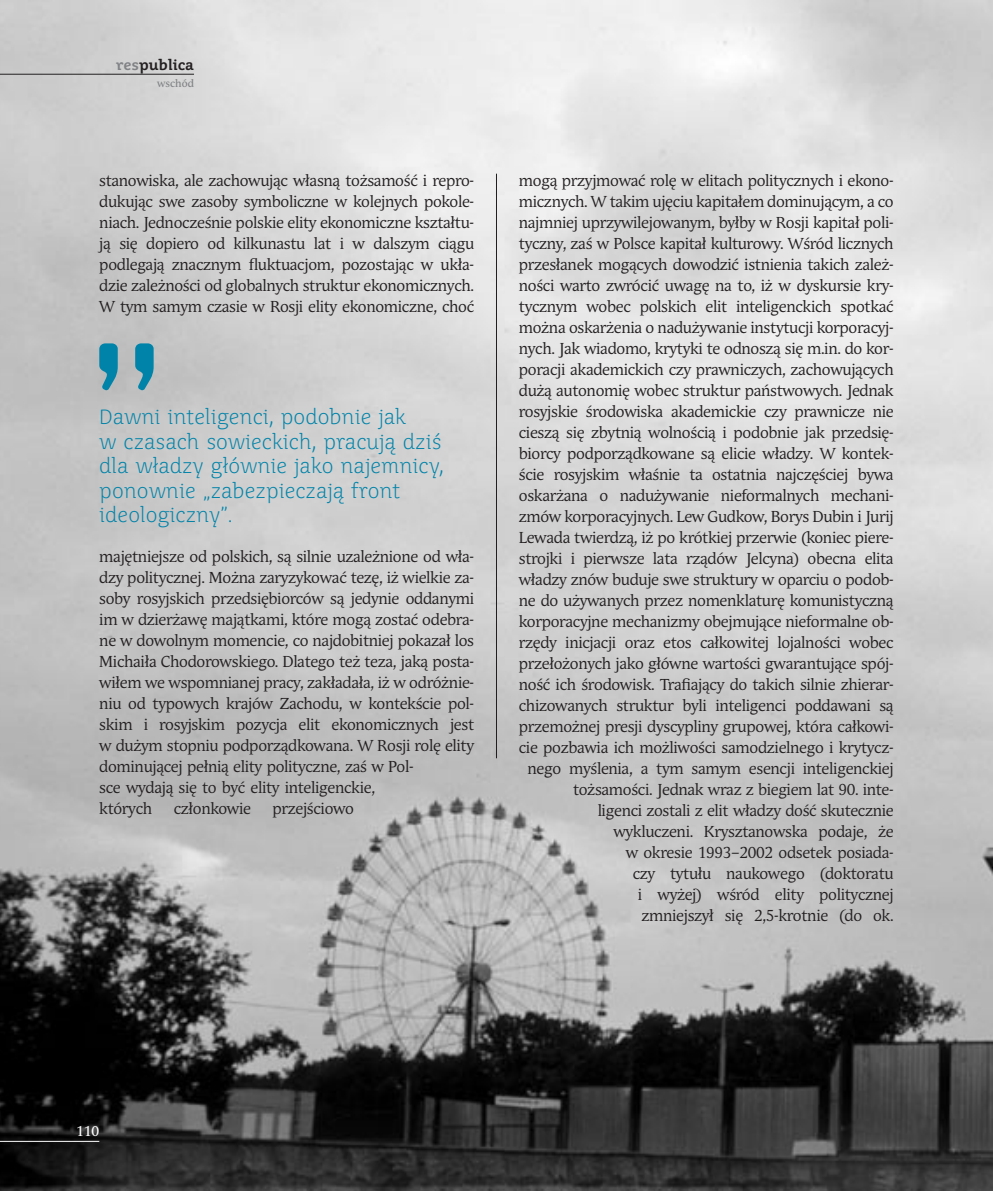
<style>
.page{position:relative;width:993px;height:1191px;background:#fff}
.page>*{position:absolute;margin:0;border:0;box-sizing:border-box;transform-origin:0 0}
.wyimek{font:300 20.12px/24.5px "Juvenis";color:#0083a9}
.txtdwalamy{font:15.75px/21px "Andulka Book Pro";letter-spacing:-.02em;color:#231f20;text-align:justify}
.t1{font:700 14px "Juvenis";color:#231f20}
.t2{font:14px "Andulka Text Pro";color:#fff}
.t3{font:10.5px "Andulka Text Pro";color:#808285}
.s1{color:#808285}
</style>
<div class="page">
<img style="left:0;top:0;width:992px;height:1191px">
<svg style="left:99px;top:343px;width:55px;height:48px;background:#5fa0b3"></svg>
<hr style="left:0;top:1141px;width:99px;height:1px;background:#fff">
<hr style="left:0;top:74px;width:194px;height:1px;background:#231f20">
<hr style="left:496px;top:174px;width:1px;height:584px;background:#231f20">
<p class="t1" style="left:116px;top:56px;width:79px"><span class="s1">res</span>publica</p>
<p class="t3" style="left:157px;top:78px;width:38px">wschód</p>
<p class="txtdwalamy" style="left:99px;top:170px;width:376px">stanowiska, ale zachowując własną tożsamość i repro&shy;dukując swe zasoby symboliczne w kolejnych pokole&shy;niach. Jednocześnie polskie elity ekonomiczne kształtu&shy;ją się dopiero od kilkunastu lat i w dalszym ciągu podlegają znacznym fluktuacjom, pozostając w ukła&shy;dzie zależności od globalnych struktur ekonomicznych.<br>W tym samym czasie w Rosji elity ekonomiczne, choć</p>
<p class="wyimek" style="left:99px;top:405px;width:346px">Dawni inteligenci, podobnie jak<br>w czasach sowieckich, pracują dziś dla władzy głównie jako najemnicy, ponownie „zabezpieczają front ideologiczny”.</p>
<p class="txtdwalamy" style="left:99px;top:546px;width:376px;text-align:left">majętniejsze od polskich, są silnie uzależnione od wła&shy;dzy politycznej. Można zaryzykować tezę, iż wielkie za&shy;soby rosyjskich przedsiębiorców są jedynie oddanymi im w dzierżawę majątkami, które mogą zostać odebra&shy;ne w dowolnym momencie, co najdobitniej pokazał los Michaiła Chodorowskiego. Dlatego też teza, jaką posta&shy;wiłem we wspomnianej pracy, zakładała, iż w odróżnie&shy;niu od typowych krajów Zachodu, w kontekście pol&shy;skim i rosyjskim pozycja elit ekonomicznych jest w dużym stopniu podporządkowana. W Rosji rolę elity dominującej pełnią elity polityczne, zaś w Pol-<br>sce wydają się to być elity inteligenckie,<br>których</p>
<p class="txtdwalamy" style="left:174px;top:798px;width:79px">członkowie</p>
<p class="txtdwalamy" style="left:272px;top:798px;width:83px">przejściowo</p>
<p class="txtdwalamy" style="left:518px;top:170px;width:376px;text-align:right">mogą przyjmować rolę w elitach politycznych i ekono&shy;micznych. W takim ujęciu kapitałem dominującym, a co najmniej uprzywilejowanym, byłby w Rosji kapitał poli&shy;tyczny, zaś w Polsce kapitał kulturowy. Wśród licznych przesłanek mogących dowodzić istnienia takich zależ&shy;ności warto zwrócić uwagę na to, iż w dyskursie kry&shy;tycznym wobec polskich elit inteligenckich spotkać można oskarżenia o nadużywanie instytucji korporacyj&shy;nych. Jak wiadomo, krytyki te odnoszą się m.in. do kor&shy;poracji akademickich czy prawniczych, zachowujących dużą autonomię wobec struktur państwowych. Jednak rosyjskie środowiska akademickie czy prawnicze nie cieszą się zbytnią wolnością i podobnie jak przedsię&shy;biorcy podporządkowane są elicie władzy. W kontek&shy;ście rosyjskim właśnie ta ostatnia najczęściej bywa oskarżana o nadużywanie nieformalnych mechani&shy;zmów korporacyjnych. Lew Gudkow, Borys Dubin i Jurij Lewada twierdzą, iż po krótkiej przerwie (koniec piere&shy;strojki i pierwsze lata rządów Jelcyna) obecna elita władzy znów buduje swe struktury w oparciu o podob&shy;ne do używanych przez nomenklaturę komunistyczną korporacyjne mechanizmy obejmujące nieformalne ob&shy;rzędy inicjacji oraz etos całkowitej lojalności wobec przełożonych jako główne wartości gwarantujące spój&shy;ność ich środowisk. Trafiający do takich silnie zhierar&shy;chizowanych struktur byli inteligenci poddawani są przemożnej presji dyscypliny grupowej, która całkowi&shy;cie pozbawia ich możliwości samodzielnego i krytycz&shy;nego myślenia, a tym samym esencji inteligenckiej tożsamości. Jednak wraz z biegiem lat 90. inte-<br>ligenci zostali z elit władzy dość skutecznie wykluczeni. Krysztanowska podaje, że<br>w okresie 1993–2002 odsetek posiada-<br>czy tytułu naukowego (doktoratu<br>i wyżej) wśród elity politycznej<br>zmniejszył się 2,5-krotnie (do ok.</p>
<p class="t2" style="left:76px;top:1123px;width:25px">110</p>
</div>
